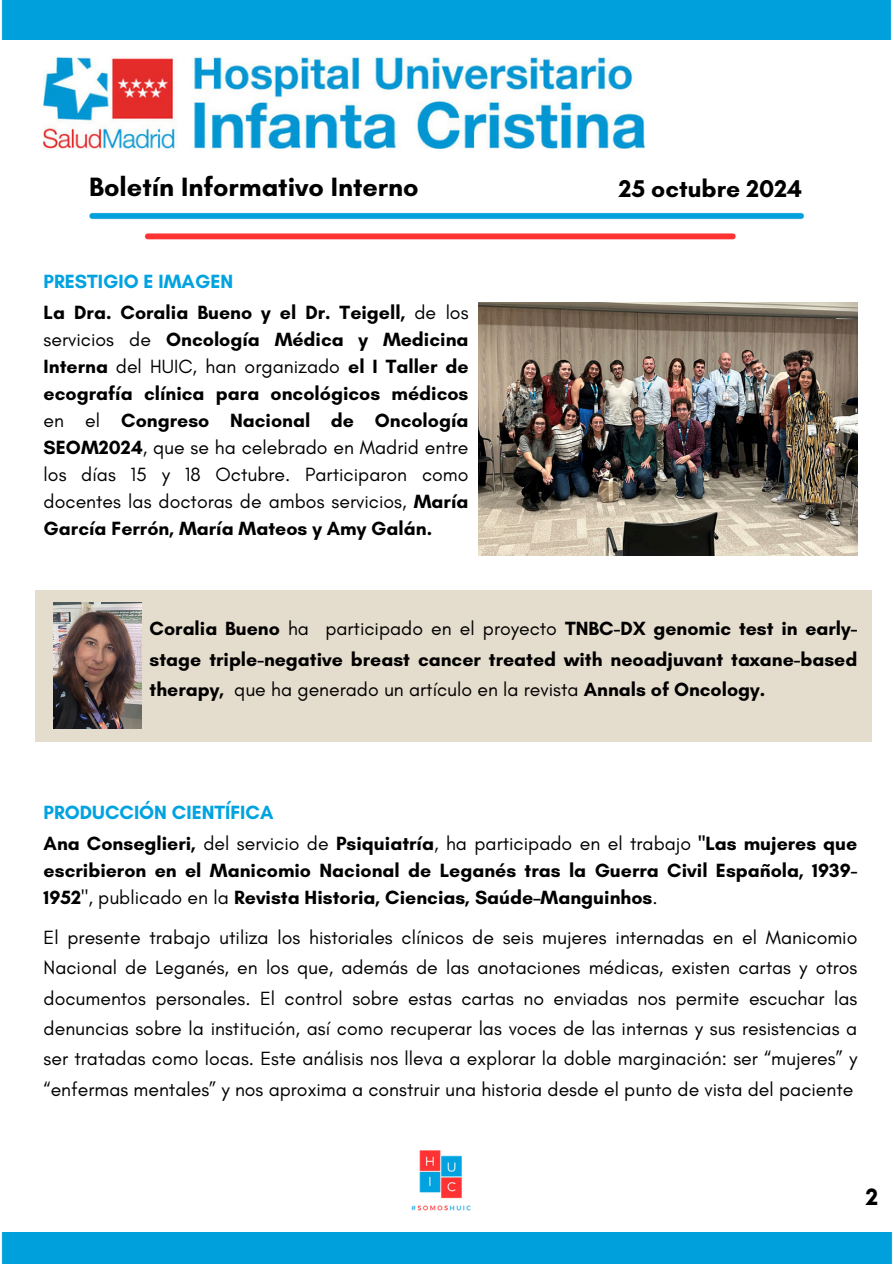
<style>
.page{position:relative;width:894px;height:1264px;background:#fff}
.page>*{position:absolute;margin:0;border:0;box-sizing:border-box;transform-origin:0 0}
.t1{font:700 27px "Glacial Indifference";color:#000}
.t2{font:700 24.6px "Glacial Indifference";color:#000}
.t3{font:700 24px "Glacial Indifference";color:#000}
.t4{font:700 19.5px/27px "Glacial Indifference";color:#000;text-align:justify}
.t5{font:19.5px/30.3px "Glacial Indifference";color:#000;text-align:justify}
.t6{font:700 19.5px "Glacial Indifference";color:#00a3e0}
.s1{font-weight:400}
</style>
<div class="page">
<img style="left:44px;top:56px;width:600px;height:93px">
<div style="left:1px;top:0;width:891px;height:39px;background:#00a0dc"></div>
<img style="left:89px;top:212px;width:715px;height:28px">
<div style="left:1px;top:1232px;width:892px;height:31px;background:#00a0dc"></div>
<img style="left:478px;top:302px;width:378px;height:253px">
<div style="left:35px;top:590px;width:836px;height:151px;background:#e4dccc"></div>
<img style="left:53px;top:602px;width:88px;height:126px">
<img style="left:378px;top:1150px;width:125px;height:95px">
<p class="t1" style="left:89px;top:170px;width:331px">Boletín Informativo Interno</p>
<p class="t6" style="left:44px;top:270px;width:191px">PRESTIGIO E IMAGEN</p>
<p class="t4" style="left:44px;top:299px;width:426px">La Dra. Coralia Bueno y el Dr. Teigell, <span class="s1">de los servicios de</span> Oncología Médica y Medicina Interna <span class="s1">del HUIC, han organizado</span> el I Taller de ecografía clínica para oncológicos médicos <span class="s1">en el</span> Congreso Nacional de Oncología SEOM2024<span class="s1">, que se ha celebrado en Madrid entre los días 15 y 18 Octubre. Participaron como docentes las doctoras de ambos servicios,</span> María García Ferrón, María Mateos y Amy Galán.</p>
<p class="t2" style="left:618px;top:174px;width:185px">25 octubre 2024</p>
<p class="t4" style="left:149px;top:613px;width:709px;line-height:30.3px">Coralia Bueno <span class="s1">ha participado en el proyecto</span> TNBC-DX genomic test in early&shy;stage triple-negative breast cancer treated with neoadjuvant taxane-based therapy, <span class="s1">que ha generado un artículo en la revista</span> Annals of Oncology.</p>
<p class="t6" style="left:44px;top:800px;width:231px">PRODUCCIÓN CIENTÍFICA</p>
<p class="t4" style="left:44px;top:829px;width:815px">Ana Conseglieri, <span class="s1">del servicio de</span> Psiquiatría<span class="s1">, ha participado en el trabajo</span> "Las mujeres que escribieron en el Manicomio Nacional de Leganés tras la Guerra Civil Española, 1939- 1952<span class="s1">", publicado en la</span> Revista Historia, Ciencias, Saúde–Manguinhos<span class="s1">.</span></p>
<p class="t5" style="left:44px;top:921px;width:815px">El presente trabajo utiliza los historiales clínicos de seis mujeres internadas en el Manicomio Nacional de Leganés, en los que, además de las anotaciones médicas, existen cartas y otros documentos personales. El control sobre estas cartas no enviadas nos permite escuchar las denuncias sobre la institución, así como recuperar las voces de las internas y sus resistencias a ser tratadas como locas. Este análisis nos lleva a explorar la doble marginación: ser “mujeres” y “enfermas mentales” y nos aproxima a construir una historia desde el punto de vista del paciente</p>
<p class="t3" style="left:865px;top:1182px;width:14px">2</p>
</div>
